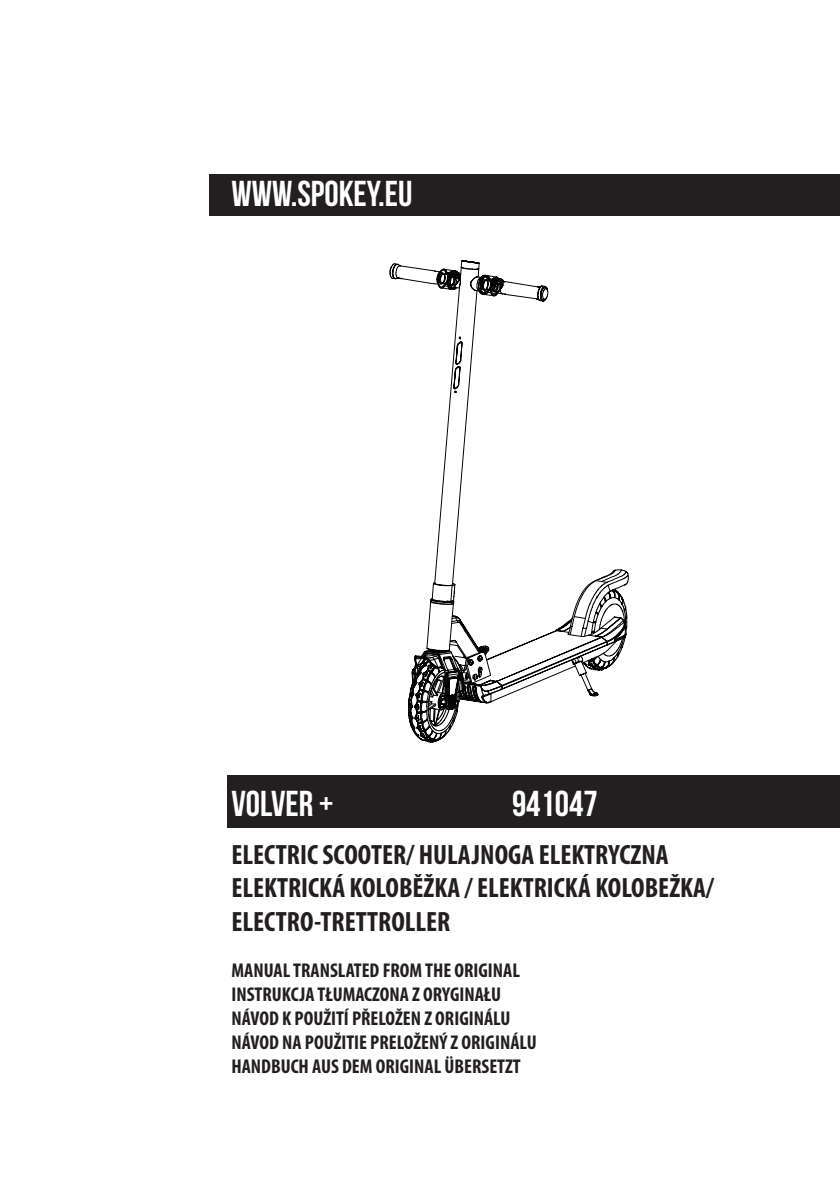
<style>
.page{position:relative;width:840px;height:1191px;background:#fff}
.page>*{position:absolute;margin:0;border:0;box-sizing:border-box;transform-origin:0 0}
.t1{font:36px "Bebas Neue";color:#fff}
.t2{font:700 condensed 28px/33.6px "Myriad Pro";color:#231f20}
.t3{font:700 condensed 20px/24px "Myriad Pro";color:#231f20}
</style>
<div class="page">
<div style="left:209px;top:174px;width:630px;height:42px;background:#231f20"></div>
<div style="left:227px;top:775px;width:612px;height:53px;background:#231f20"></div>
<svg style="left:420px;top:569px;width:209px;height:174px"></svg>
<svg style="left:408px;top:341px;width:184px;height:398px"></svg>
<svg style="left:398px;top:261px;width:149px;height:40px"></svg>
<h1 class="t1" style="left:231px;top:174px;width:182px">WWW.SPOKEY.EU</h1>
<h1 class="t1" style="left:231px;top:784px;width:103px">VOLVER +</h1>
<h1 class="t1" style="left:511px;top:784px;width:87px">941047</h1>
<h2 class="t2" style="left:231px;top:837px;width:484px">ELECTRIC SCOOTER/ HULAJNOGA ELEKTRYCZNA<br>ELEKTRICKÁ KOLOBĚŽKA / ELEKTRICKÁ KOLOBEŽKA/<br>ELECTRO-TRETTROLLER</h2>
<p class="t3" style="left:231px;top:958px;width:306px">MANUAL TRANSLATED FROM THE ORIGINAL INSTRUKCJA TŁUMACZONA Z ORYGINAŁU NÁVOD K POUŽITÍ PŘELOŽEN Z ORIGINÁLU NÁVOD NA POUŽITIE PRELOŽENÝ Z ORIGINÁLU HANDBUCH AUS DEM ORIGINAL ÜBERSETZT</p>
</div>
